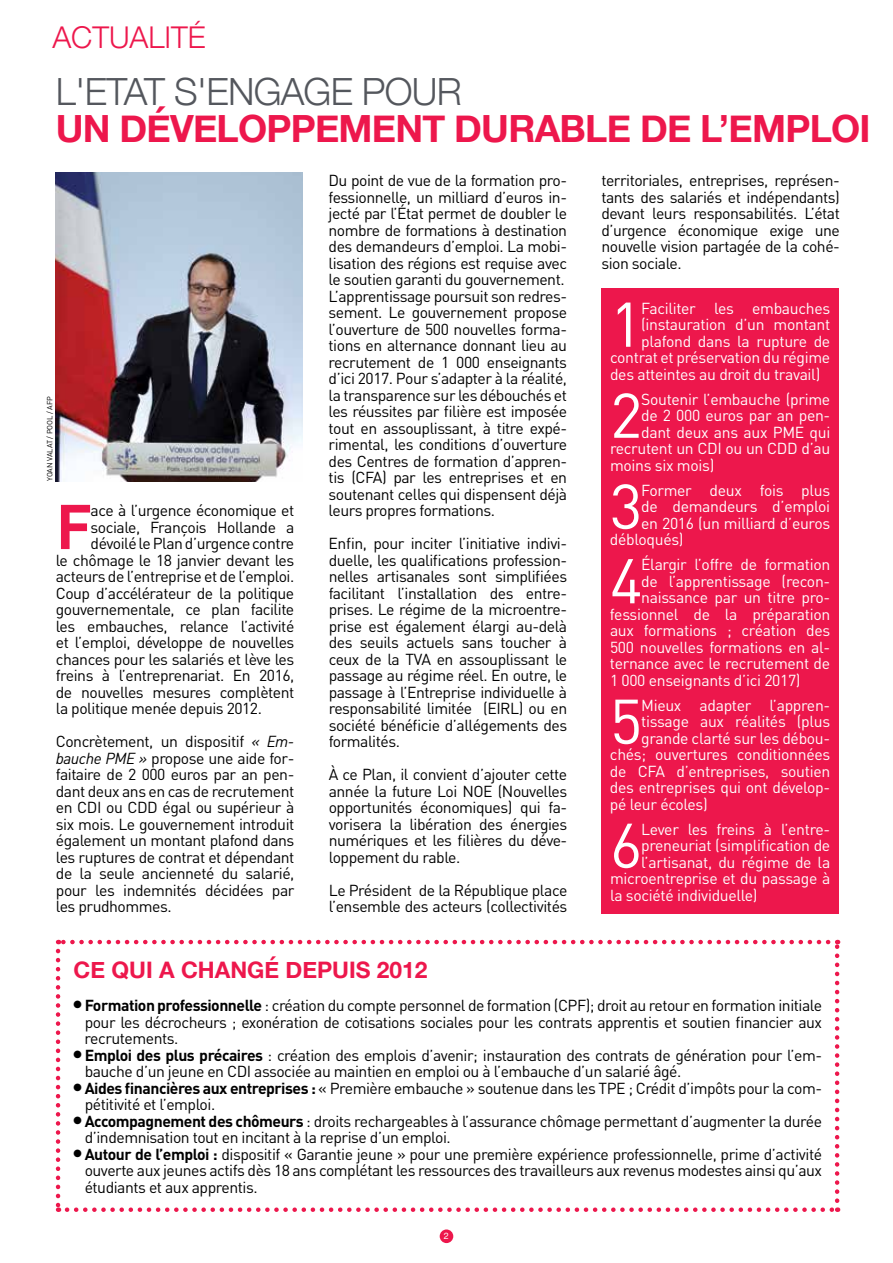
<style>
.page{position:relative;width:893px;height:1263px;background:#fff}
.page>*{position:absolute;margin:0;border:0;box-sizing:border-box;transform-origin:0 0}
.t1{font:62.1px "DIN";color:#fff}
.t2{font:700 62.1px "DIN";color:#ed174c}
.t3{font:700 37.5px "Helvetica Neue";letter-spacing:-.02em;color:#ed174c}
.t4{font:300 37.5px "Helvetica Neue";letter-spacing:-.02em;color:#54575d}
.t5{font:300 30px "Helvetica Neue";color:#ed174c}
.t6{font:700 22.8px "Helvetica Neue";color:#ed174c}
.t7{font:15.75px/16.5px "DIN";letter-spacing:-.03em;color:#000;text-align:justify}
.t8{font:15.75px "DIN";letter-spacing:-.02em;color:#fff}
.t9{font:9px "Helvetica Neue";color:#fff}
.t10{font:7.5px "DIN";letter-spacing:-.01em;color:#000}
.s1{font-style:italic}
.s2{font-weight:700}
</style>
<div class="page">
<div style="left:440px;top:1229px;width:13px;height:14px;background:#ed174c;border-radius:50%"></div>
<img style="left:56px;top:172px;width:247px;height:309px">
<svg style="left:56px;top:951px;width:4px;height:261px"></svg>
<svg style="left:67px;top:1207px;width:771px;height:5px"></svg>
<svg style="left:835px;top:940px;width:4px;height:261px"></svg>
<svg style="left:58px;top:940px;width:770px;height:4px"></svg>
<div style="left:602px;top:288px;width:237px;height:625px;background:#ed174c"></div>
<h3 class="t5" style="left:52px;top:13px;width:155px">ACTUALITÉ</h3>
<h2 class="t4" style="left:56px;top:61px;width:407px">L'ETAT S'ENGAGE POUR</h2>
<h2 class="t3" style="left:56px;top:100px;width:816px">UN DÉVELOPPEMENT DURABLE DE L’EMPLOI</h2>
<p class="t10" style="left:45px;top:481px;width:87px;rotate:-90deg">YOAN VALAT / POOL / AFP</p>
<h1 class="t2" style="left:56px;top:486px;width:38px">F</h1>
<p class="t7" style="left:91px;top:502px;width:205px">ace à l’urgence économique et</p>
<p class="t7" style="left:91px;top:518px;width:205px">sociale, François Hollande a</p>
<p class="t7" style="left:91px;top:535px;width:205px">dévoilélePland’urgencecontre</p>
<p class="t7" style="left:56px;top:551px;width:240px">le chômage le 18 janvier devant les</p>
<p class="t7" style="left:56px;top:568px;width:240px">acteurs de l’entreprise et de l’emploi.</p>
<p class="t7" style="left:56px;top:584px;width:240px">Coup d’accélérateur de la politique</p>
<p class="t7" style="left:56px;top:601px;width:240px">gouvernementale, ce plan facilite</p>
<p class="t7" style="left:56px;top:617px;width:240px">les embauches, relance l’activité</p>
<p class="t7" style="left:56px;top:634px;width:240px">et l’emploi, développe de nouvelles</p>
<p class="t7" style="left:56px;top:650px;width:240px">chances pour les salariés et lève les</p>
<p class="t7" style="left:56px;top:667px;width:240px">freins à l’entreprenariat. En 2016,</p>
<p class="t7" style="left:56px;top:683px;width:240px">de nouvelles mesures complètent</p>
<p class="t7" style="left:56px;top:700px;width:208px">la politique menée depuis 2012.</p>
<p class="t7" style="left:56px;top:733px;width:240px">Concrètement, un dispositif <span class="s1">« Em&shy;bauche PME »</span> propose une aide for&shy;faitaire de 2 000 euros par an pen&shy;dant deux ans en cas de recrutement en CDI ou CDD égal ou supérieur à six mois. Le gouvernement introduit également un montant plafond dans les ruptures de contrat et dépendant de la seule ancienneté du salarié, pour les indemnités décidées par les prudhommes.</p>
<p class="t7" style="left:328px;top:172px;width:240px;text-align:left">Du point de vue de la formation pro&shy;fessionnelle, un milliard d’euros in&shy;jecté par l’État permet de doubler le nombre de formations à destination des demandeurs d’emploi. La mobi&shy;lisation des régions est requise avec le soutien garanti du gouvernement.<br>L’apprentissage poursuit son redres&shy;sement. Le gouvernement propose l’ouverture de 500 nouvelles forma&shy;tions en alternance donnant lieu au recrutement de 1 000 enseignants d’ici 2017. Pour s’adapter à la réalité, la transparence sur les débouchés et les réussites par filière est imposée tout en assouplissant, à titre expé&shy;rimental, les conditions d’ouverture des Centres de formation d’appren&shy;tis (CFA) par les entreprises et en soutenant celles qui dispensent déjà leurs propres formations.</p>
<p class="t7" style="left:329px;top:535px;width:240px">Enfin, pour inciter l’initiative indivi&shy;duelle, les qualifications profession&shy;nelles artisanales sont simplifiées facilitant l’installation des entre&shy;prises. Le régime de la microentre&shy;prise est également élargi au-delà des seuils actuels sans toucher à ceux de la TVA en assouplissant le passage au régime réel. En outre, le passage à l’Entreprise individuelle à responsabilité limitée (EIRL) ou en société bénéficie d’allégements des formalités.</p>
<p class="t7" style="left:329px;top:766px;width:240px">À ce Plan, il convient d’ajouter cette année la future Loi NOE (Nouvelles opportunités économiques) qui fa&shy;vorisera la libération des énergies numériques et les filières du déve&shy;loppement du rable.</p>
<p class="t7" style="left:329px;top:882px;width:240px">Le Président de la République place l’ensemble des acteurs (collectivités</p>
<h3 class="t6" style="left:74px;top:952px;width:355px">CE QUI A CHANGÉ DEPUIS 2012</h3>
<p class="t7" style="left:601px;top:172px;width:240px">territoriales, entreprises, représen&shy;tants des salariés et indépendants) devant leurs responsabilités. L’état d’urgence économique exige une nouvelle vision partagée de la cohé&shy;sion sociale.</p>
<h1 class="t1" style="left:610px;top:286px;width:34px">1</h1>
<p class="t8" style="left:641px;top:298px;width:191px">Faciliter les embauches</p>
<p class="t8" style="left:641px;top:315px;width:191px">(instauration d’un montant</p>
<p class="t8" style="left:641px;top:331px;width:191px">plafond dans la rupture de</p>
<p class="t8" style="left:610px;top:348px;width:222px">contrat et préservation du régime</p>
<p class="t8" style="left:610px;top:364px;width:212px">des atteintes au droit du travail)</p>
<h1 class="t1" style="left:610px;top:377px;width:34px">2</h1>
<p class="t8" style="left:641px;top:389px;width:191px">Soutenir l’embauche (prime</p>
<p class="t8" style="left:641px;top:406px;width:191px">de 2 000 euros par an pen-</p>
<p class="t8" style="left:641px;top:422px;width:191px">dant deux ans aux PME qui</p>
<p class="t8" style="left:610px;top:439px;width:222px">recrutent un CDI ou un CDD d’au</p>
<p class="t8" style="left:610px;top:455px;width:106px">moins six mois)</p>
<h1 class="t1" style="left:610px;top:468px;width:34px">3</h1>
<p class="t8" style="left:641px;top:480px;width:191px">Former deux fois plus</p>
<p class="t8" style="left:641px;top:497px;width:191px">de demandeurs d’emploi</p>
<p class="t8" style="left:641px;top:513px;width:191px">en 2016 (un milliard d’euros</p>
<p class="t8" style="left:610px;top:530px;width:75px">débloqués)</p>
<h1 class="t1" style="left:610px;top:542px;width:34px">4</h1>
<p class="t8" style="left:641px;top:555px;width:191px">Élargir l’offre de formation</p>
<p class="t8" style="left:641px;top:571px;width:191px">de l’apprentissage (recon-</p>
<p class="t8" style="left:641px;top:588px;width:191px">naissance par un titre pro-</p>
<p class="t8" style="left:610px;top:604px;width:222px">fessionnel de la préparation</p>
<p class="t8" style="left:610px;top:621px;width:222px">aux formations ; création des</p>
<p class="t8" style="left:610px;top:637px;width:222px">500 nouvelles formations en al-</p>
<p class="t8" style="left:610px;top:654px;width:222px">ternance avec le recrutement de</p>
<p class="t8" style="left:610px;top:670px;width:192px">1 000 enseignants d’ici 2017)</p>
<h1 class="t1" style="left:610px;top:683px;width:34px">5</h1>
<p class="t8" style="left:641px;top:695px;width:191px">Mieux adapter l’appren-</p>
<p class="t8" style="left:641px;top:712px;width:191px">tissage aux réalités (plus</p>
<p class="t8" style="left:641px;top:728px;width:191px">grande clarté sur les débou-</p>
<p class="t8" style="left:610px;top:745px;width:222px">chés; ouvertures conditionnées</p>
<p class="t8" style="left:610px;top:761px;width:222px">de CFA d’entreprises, soutien</p>
<p class="t8" style="left:610px;top:778px;width:222px">des entreprises qui ont dévelop-</p>
<p class="t8" style="left:610px;top:794px;width:99px">pé leur écoles)</p>
<h1 class="t1" style="left:610px;top:807px;width:34px">6</h1>
<p class="t8" style="left:641px;top:819px;width:191px">Lever les freins à l’entre-</p>
<p class="t8" style="left:641px;top:836px;width:191px">preneuriat (simplification de</p>
<p class="t8" style="left:641px;top:852px;width:191px">l’artisanat, du régime de la</p>
<p class="t8" style="left:610px;top:869px;width:222px">microentreprise et du passage à</p>
<p class="t8" style="left:610px;top:885px;width:149px">la société individuelle)</p>
<p class="t7" style="left:85px;top:997px;width:739px;text-indent:-11px">● <span class="s2">Formation professionnelle</span> : création du compte personnel de formation (CPF); droit au retour en formation initiale pour les décrocheurs ; exonération de cotisations sociales pour les contrats apprentis et soutien financier aux recrutements.</p>
<p class="t7" style="left:85px;top:1046px;width:739px;text-indent:-11px">● <span class="s2">Emploi des plus précaires</span> : création des emplois d’avenir; instauration des contrats de génération pour l’em&shy;bauche d’un jeune en CDI associée au maintien en emploi ou à l’embauche d’un salarié âgé.</p>
<p class="t7" style="left:85px;top:1079px;width:739px;text-indent:-11px">● <span class="s2">Aides financières aux entreprises :</span> « Première embauche » soutenue dans les TPE ; Crédit d’impôts pour la com&shy;pétitivité et l’emploi.</p>
<p class="t7" style="left:85px;top:1112px;width:739px;text-indent:-11px">● <span class="s2">Accompagnement des chômeurs</span> : droits rechargeables à l’assurance chômage permettant d’augmenter la durée d’indemnisation tout en incitant à la reprise d’un emploi.</p>
<p class="t7" style="left:85px;top:1145px;width:739px;text-indent:-11px">● <span class="s2">Autour de l’emploi :</span> dispositif « Garantie jeune » pour une première expérience professionnelle, prime d’activité ouverte aux jeunes actifs dès 18 ans complétant les ressources des travailleurs aux revenus modestes ainsi qu’aux étudiants et aux apprentis.</p>
<p class="t9" style="left:444px;top:1229px;width:7px">2</p>
</div>
